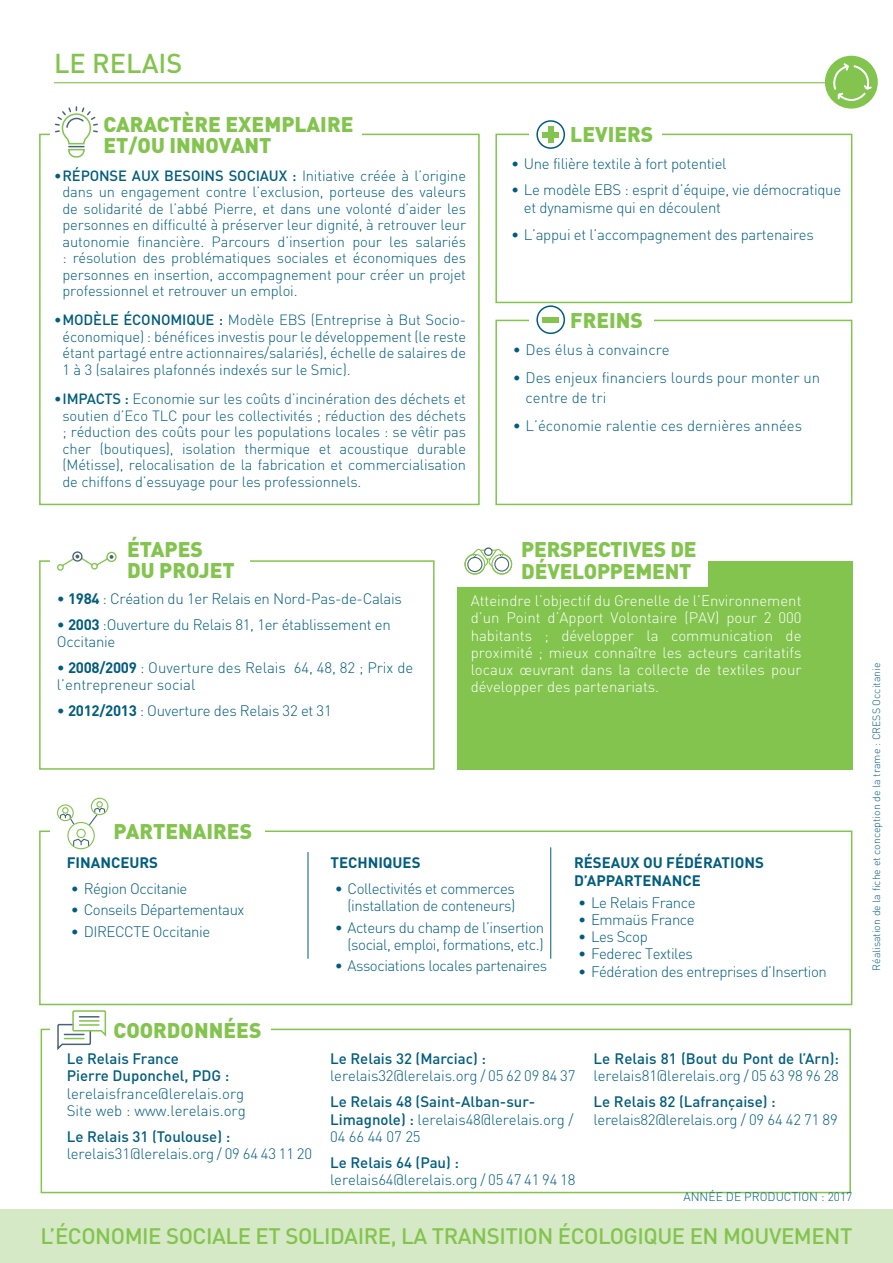
<style>
.page{position:relative;width:893px;height:1263px;background:#fff}
.page>*{position:absolute;margin:0;border:0;box-sizing:border-box;transform-origin:0 0}
.t1{font:500 27px "DIN";color:#82c44d}
.t2{font:500 22.2px "DIN";letter-spacing:-.02em;color:#82c44d}
.t3{font:900 21px/21px "DIN";color:#82c44d}
.t4{font:300 15px/17.2px "DIN";letter-spacing:-.02em;color:#005d7e}
.t5{font:300 15px/17.2px "DIN";color:#fff;text-align:justify}
.t6{font:300 15px/17.2px "DIN";color:#005d7e}
.t7{font:500 15px/17.2px "DIN";color:#005d7e}
.t8{font:700 15px/18px "DIN";color:#005d7e}
.t9{font:300 14.7px/16.5px "DIN";letter-spacing:-.01em;color:#005d7e;text-align:justify}
.t10{font:300 12px "DIN";color:#005d7e}
.t11{font:300 10.5px "DIN";color:#005d7e}
.s1{font-weight:500}
.s2{font-weight:700}
.s3{font-weight:300}
</style>
<div class="page">
<div style="left:0;top:1209px;width:893px;height:54px;background:#d6e9c6"></div>
<hr style="left:54px;top:82px;width:772px;height:1px;background:#82c44d">
<div style="left:39px;top:560px;width:396px;height:210px;border:2px solid #82c44d"></div>
<div style="left:50px;top:555px;width:200px;height:14px;background:#fff"></div>
<div style="left:457px;top:561px;width:395px;height:209px;background:#82c44d"></div>
<div style="left:454px;top:546px;width:254px;height:40px;background:#fff"></div>
<svg style="left:464px;top:547px;width:49px;height:28px"></svg>
<svg style="left:57px;top:551px;width:60px;height:20px"></svg>
<div style="left:72px;top:551px;width:11px;height:11px;border:1px solid #4a637c;border-radius:50%"></div>
<div style="left:495px;top:134px;width:357px;height:169px;border:2px solid #82c44d"></div>
<div style="left:529px;top:128px;width:132px;height:14px;background:#fff"></div>
<div style="left:39px;top:134px;width:441px;height:371px;border:2px solid #82c44d"></div>
<div style="left:495px;top:320px;width:357px;height:185px;border:2px solid #82c44d"></div>
<div style="left:536px;top:120px;width:29px;height:29px;border:2px solid #005d7e;border-radius:50%"></div>
<div style="left:542px;top:132px;width:17px;height:5px;background:#82c44d"></div>
<div style="left:548px;top:126px;width:5px;height:17px;background:#82c44d"></div>
<div style="left:50px;top:128px;width:312px;height:14px;background:#fff"></div>
<div style="left:529px;top:313px;width:124px;height:13px;background:#fff"></div>
<div style="left:542px;top:317px;width:17px;height:5px;background:#82c44d"></div>
<div style="left:536px;top:305px;width:29px;height:29px;border:2px solid #005d7e;border-radius:50%"></div>
<svg style="left:55px;top:106px;width:43px;height:52px"></svg>
<div style="left:41px;top:1029px;width:810px;height:164px;border:2px solid #82c44d"></div>
<div style="left:50px;top:1022px;width:220px;height:13px;background:#fff"></div>
<svg style="left:57px;top:1010px;width:50px;height:40px"></svg>
<div style="left:39px;top:830px;width:813px;height:175px;border:2px solid #82c44d"></div>
<hr style="left:308px;top:852px;width:1px;height:107px;background:#005d7e">
<hr style="left:550px;top:847px;width:1px;height:112px;background:#005d7e">
<div style="left:50px;top:824px;width:215px;height:13px;background:#fff"></div>
<svg style="left:57px;top:797px;width:52px;height:53px"></svg>
<div style="left:825px;top:56px;width:53px;height:53px;background:#82c44d;border-radius:50%"></div>
<svg style="left:833px;top:63px;width:39px;height:38px"></svg>
<h1 class="t1" style="left:54px;top:46px;width:130px">LE RELAIS</h1>
<h3 class="t3" style="left:103px;top:113px;width:251px">CARACTÈRE EXEMPLAIRE<br>ET/OU INNOVANT</h3>
<p class="t9" style="left:62px;top:167px;width:405px;text-indent:-8px"><span class="s1">•RÉPONSE AUX BESOINS SOCIAUX :</span> Initiative créée à l’origine dans un engagement contre l’exclusion, porteuse des valeurs de solidarité de l’abbé Pierre, et dans une volonté d’aider les personnes en difficulté à préserver leur dignité, à retrouver leur autonomie financière. Parcours d’insertion pour les salariés : résolution des problématiques sociales et économiques des personnes en insertion, accompagnement pour créer un projet professionnel et retrouver un emploi.</p>
<p class="t9" style="left:62px;top:312px;width:405px;text-indent:-8px"><span class="s1">•MODÈLE ÉCONOMIQUE :</span> Modèle EBS (Entreprise à But Socio&shy;économique) : bénéfices investis pour le développement (le reste étant partagé entre actionnaires/salariés), échelle de salaires de 1 à 3 (salaires plafonnés indexés sur le Smic).</p>
<p class="t9" style="left:62px;top:390px;width:405px;text-indent:-8px"><span class="s1">•IMPACTS :</span> Economie sur les coûts d’incinération des déchets et soutien d’Eco TLC pour les collectivités ; réduction des déchets ; réduction des coûts pour les populations locales : se vêtir pas cher (boutiques), isolation thermique et acoustique durable (Métisse), relocalisation de la fabrication et commercialisation de chiffons d’essuyage pour les professionnels.</p>
<h3 class="t3" style="left:127px;top:537px;width:109px">ÉTAPES<br>DU PROJET</h3>
<h3 class="t3" style="left:570px;top:123px;width:85px">LEVIERS</h3>
<p class="t4" style="left:511px;top:154px;width:217px">• Une filière textile à fort potentiel</p>
<p class="t4" style="left:524px;top:181px;width:319px;line-height:18px;text-indent:-13px">• Le modèle EBS : esprit d’équipe, vie démocratique et dynamisme qui en découlent</p>
<p class="t4" style="left:511px;top:225px;width:304px">• L’appui et l’accompagnement des partenaires</p>
<h3 class="t3" style="left:570px;top:308px;width:74px">FREINS</h3>
<p class="t6" style="left:513px;top:341px;width:158px">• Des élus à convaincre</p>
<p class="t6" style="left:526px;top:368px;width:296px;line-height:19.5px;text-indent:-13px">• Des enjeux financiers lourds pour monter un centre de tri</p>
<p class="t6" style="left:513px;top:417px;width:291px">• L’économie ralentie ces dernières années</p>
<h3 class="t3" style="left:521px;top:537px;width:177px;line-height:22.5px">PERSPECTIVES DE<br>DÉVELOPPEMENT</h3>
<p class="t4" style="left:57px;top:590px;width:346px">• <span class="s2">1984</span> : Création du 1er Relais en Nord-Pas-de-Calais</p>
<p class="t4" style="left:57px;top:615px;width:335px">• <span class="s2">2003</span> :Ouverture du Relais 81, 1er établissement en<br>Occitanie</p>
<p class="t6" style="left:57px;top:658px;width:358px">• <span class="s2">2008/2009</span> : Ouverture des Relais 64, 48, 82 ; Prix de l’entrepreneur social</p>
<p class="t4" style="left:57px;top:701px;width:276px">• <span class="s2">2012/2013</span> : Ouverture des Relais 32 et 31</p>
<p class="t5" style="left:471px;top:592px;width:332px">Atteindre l’objectif du Grenelle de l’Environnement d’un Point d’Apport Volontaire (PAV) pour 2 000 habitants ; développer la communication de proximité ; mieux connaître les acteurs caritatifs locaux œuvrant dans la collecte de textiles pour développer des partenariats.</p>
<h3 class="t3" style="left:114px;top:819px;width:140px">PARTENAIRES</h3>
<p class="t8" style="left:67px;top:853px;width:93px">FINANCEURS</p>
<p class="t4" style="left:71px;top:880px;width:118px">• Région Occitanie</p>
<p class="t4" style="left:71px;top:901px;width:175px">• Conseils Départementaux</p>
<p class="t4" style="left:71px;top:923px;width:141px">• DIRECCTE Occitanie</p>
<h3 class="t3" style="left:114px;top:1018px;width:149px">COORDONNÉES</h3>
<p class="t7" style="left:67px;top:1050px;width:164px">Le Relais France<br>Pierre Duponchel, PDG :</p>
<p class="t6" style="left:67px;top:1084px;width:181px">lerelaisfrance@lerelais.org<br>Site web : www.lerelais.org</p>
<p class="t7" style="left:67px;top:1127px;width:165px">Le Relais 31 (Toulouse) :</p>
<p class="t4" style="left:67px;top:1145px;width:247px">lerelais31@lerelais.org / 09 64 43 11 20</p>
<p class="t8" style="left:330px;top:853px;width:92px">TECHNIQUES</p>
<p class="t4" style="left:335px;top:880px;width:182px;text-align:right">• Collectivités et commerces (installation de conteneurs)</p>
<p class="t4" style="left:335px;top:918px;width:211px;text-align:right">• Acteurs du champ de l’insertion (social, emploi, formations, etc.)</p>
<p class="t4" style="left:335px;top:957px;width:214px">• Associations locales partenaires</p>
<p class="t8" style="left:574px;top:853px;width:191px">RÉSEAUX OU FÉDÉRATIONS<br>D’APPARTENANCE</p>
<p class="t4" style="left:578px;top:893px;width:119px">• Le Relais France</p>
<p class="t4" style="left:578px;top:911px;width:118px">• Emmaüs France</p>
<p class="t4" style="left:578px;top:928px;width:71px">• Les Scop</p>
<p class="t4" style="left:578px;top:945px;width:116px">• Federec Textiles</p>
<p class="t4" style="left:578px;top:962px;width:250px">• Fédération des entreprises d’Insertion</p>
<p class="t7" style="left:330px;top:1050px;width:157px">Le Relais 32 (Marciac) :</p>
<p class="t4" style="left:330px;top:1067px;width:247px">lerelais32@lerelais.org / 05 62 09 84 37</p>
<p class="t7" style="left:330px;top:1093px;width:245px">Le Relais 48 (Saint-Alban-sur-<br>Limagnole) : <span class="s3">lerelais48@lerelais.org /<br>04 66 44 07 25</span></p>
<p class="t7" style="left:330px;top:1153px;width:130px">Le Relais 64 (Pau) :</p>
<p class="t4" style="left:330px;top:1170px;width:247px">lerelais64@lerelais.org / 05 47 41 94 18</p>
<p class="t7" style="left:594px;top:1050px;width:247px">Le Relais 81 (Bout du Pont de l’Arn):</p>
<p class="t4" style="left:594px;top:1067px;width:247px">lerelais81@lerelais.org / 05 63 98 96 28</p>
<p class="t7" style="left:594px;top:1093px;width:184px">Le Relais 82 (Lafrançaise) :</p>
<p class="t4" style="left:594px;top:1110px;width:246px">lerelais82@lerelais.org / 09 64 42 71 89</p>
<p class="t10" style="left:683px;top:1189px;width:170px">ANNÉE DE PRODUCTION : 2017</p>
<h2 class="t2" style="left:41px;top:1222px;width:813px">L’ÉCONOMIE SOCIALE ET SOLIDAIRE, LA TRANSITION ÉCOLOGIQUE EN MOUVEMENT</h2>
<p class="t11" style="left:870px;top:971px;width:309px;rotate:-90deg">Réalisation de la fiche et conception de la trame : CRESS Occitanie</p>
</div>
